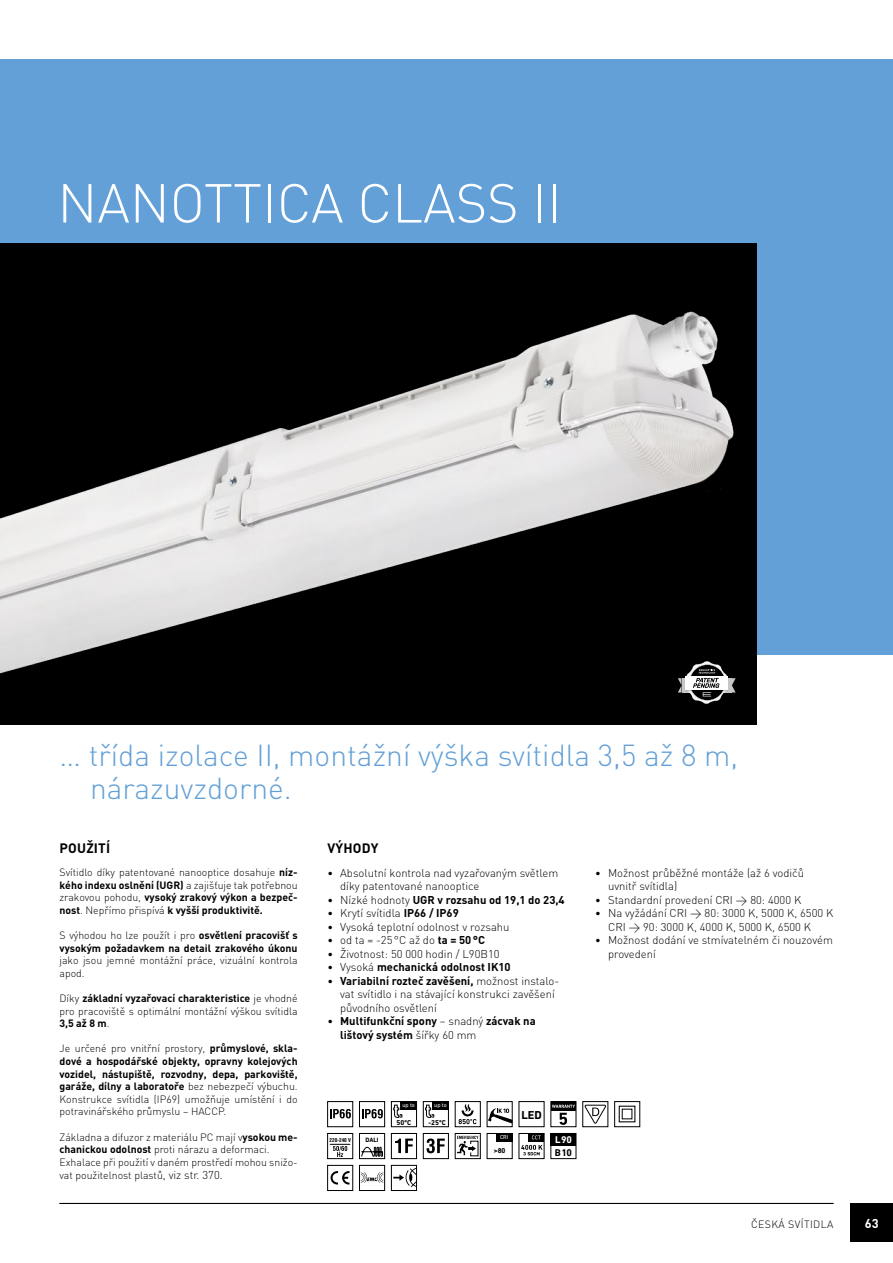
<style>
.page{position:relative;width:893px;height:1263px;background:#fff}
.page>*{position:absolute;margin:0;border:0;box-sizing:border-box;transform-origin:0 0}
.t1{font:300 54px "DINOT";color:#fff}
.t2{font:300 30px/33px "DINOT";color:#63a0d7}
.t3{font:700 13.5px "DINOT";letter-spacing:.015em;color:#000}
.t4{font:700 12.75px "DINOT";color:#fff}
.t5{font:700 11.7px "DIN Next LT Pro";color:#000}
.t6{font:300 11.25px/13.5px "DINOT";color:#000}
.t7{font:700 11.25px/13.5px "DINOT";color:#000}
.t8{font:300 10.5px/12.6px "DINOT";color:#000;text-align:justify}
.t9{font:700 10.5px/12.6px "DINOT";color:#000}
.t10{font:300 10.5px "DINOT";letter-spacing:.035em;color:#000}
.t11{font:700 9.9px "DIN Next LT Pro";color:#000}
.t12{font:700 9.9px "DIN Next LT Pro";color:#fff}
.t13{font:700 7.05px "DIN Next LT Pro";color:#000}
.t14{font:700 6.3px "DIN Next LT Pro";color:#000}
.t15{font:5.85px "DIN Next LT Pro";color:#fff}
.t16{font:700 condensed 5.25px "Helvetica CE";color:#000}
.s1{font-weight:700}
.s2{font-weight:300}
.s3{font-size:11.25px}
.s4{font-size:10.5px}
.s5{font-weight:300;font-size:10.5px}
</style>
<div class="page">
<div style="left:850px;top:1203px;width:43px;height:39px;background:#000"></div>
<hr style="left:60px;top:1203px;width:773px;height:1px;background:#000">
<div style="left:0;top:60px;width:893px;height:595px;background:#63a0d7"></div>
<img style="left:0;top:244px;width:757px;height:481px">
<svg style="left:615px;top:1101px;width:24px;height:25px"></svg>
<div style="left:619px;top:1106px;width:16px;height:16px;border:1px solid #000"></div>
<div style="left:614px;top:1101px;width:26px;height:26px;border:1px solid #000"></div>
<svg style="left:489px;top:1108px;width:21px;height:15px"></svg>
<div style="left:487px;top:1101px;width:25px;height:26px;border:1px solid #000"></div>
<svg style="left:459px;top:1104px;width:18px;height:20px"></svg>
<div style="left:455px;top:1101px;width:25px;height:26px;border:1px solid #000"></div>
<svg style="left:330px;top:1144px;width:20px;height:13px"></svg>
<div style="left:327px;top:1133px;width:26px;height:26px;border:1px solid #000"></div>
<svg style="left:393px;top:1168px;width:22px;height:19px"></svg>
<div style="left:391px;top:1165px;width:26px;height:26px;border:1px solid #000"></div>
<svg style="left:427px;top:1138px;width:18px;height:15px"></svg>
<div style="left:423px;top:1133px;width:26px;height:26px;border:1px solid #000"></div>
<svg style="left:395px;top:1138px;width:18px;height:15px"></svg>
<div style="left:391px;top:1133px;width:26px;height:26px;border:1px solid #000"></div>
<svg style="left:331px;top:1171px;width:18px;height:13px"></svg>
<div style="left:327px;top:1165px;width:26px;height:26px;border:1px solid #000"></div>
<div style="left:519px;top:1101px;width:25px;height:26px;border:1px solid #000"></div>
<svg style="left:553px;top:1103px;width:21px;height:2px"></svg>
<svg style="left:553px;top:1105px;width:21px;height:20px"></svg>
<div style="left:551px;top:1101px;width:25px;height:26px;border:1px solid #000"></div>
<svg style="left:330px;top:1109px;width:21px;height:9px"></svg>
<div style="left:327px;top:1101px;width:26px;height:26px;border:1px solid #000"></div>
<svg style="left:362px;top:1109px;width:21px;height:9px"></svg>
<div style="left:359px;top:1101px;width:26px;height:26px;border:1px solid #000"></div>
<div style="left:400px;top:1101px;width:17px;height:9px;background:#000"></div>
<svg style="left:393px;top:1104px;width:9px;height:14px"></svg>
<div style="left:391px;top:1101px;width:26px;height:26px;border:1px solid #000"></div>
<div style="left:432px;top:1101px;width:16px;height:9px;background:#000"></div>
<svg style="left:425px;top:1104px;width:9px;height:14px"></svg>
<div style="left:423px;top:1101px;width:26px;height:26px;border:1px solid #000"></div>
<div style="left:496px;top:1133px;width:16px;height:9px;background:#000"></div>
<div style="left:487px;top:1133px;width:25px;height:26px;border:1px solid #000"></div>
<svg style="left:528px;top:1135px;width:14px;height:7px"></svg>
<svg style="left:532px;top:1135px;width:9px;height:4px"></svg>
<svg style="left:521px;top:1145px;width:21px;height:10px"></svg>
<div style="left:519px;top:1133px;width:25px;height:26px;border:1px solid #000"></div>
<svg style="left:361px;top:1147px;width:22px;height:10px"></svg>
<div style="left:359px;top:1133px;width:26px;height:26px;border:1px solid #000"></div>
<svg style="left:361px;top:1172px;width:22px;height:10px"></svg>
<div style="left:359px;top:1165px;width:26px;height:26px;border:1px solid #000"></div>
<div style="left:551px;top:1133px;width:25px;height:13px;background:#000"></div>
<div style="left:551px;top:1133px;width:25px;height:26px;border:1px solid #000"></div>
<svg style="left:585px;top:1104px;width:21px;height:20px"></svg>
<div style="left:583px;top:1101px;width:25px;height:26px;border:1px solid #000"></div>
<svg style="left:457px;top:1135px;width:20px;height:1px"></svg>
<svg style="left:457px;top:1136px;width:21px;height:21px"></svg>
<div style="left:455px;top:1133px;width:25px;height:26px;border:1px solid #000"></div>
<svg style="left:678px;top:661px;width:58px;height:43px"></svg>
<h1 class="t1" style="left:57px;top:170px;width:506px">NANOTTICA CLASS II</h1>
<h2 class="t2" style="left:90px;top:738px;width:649px;text-indent:-31px">… třída izolace II, montážní výška svítidla 3,5 až 8 m, nárazuvzdorné.</h2>
<p class="t3" style="left:60px;top:839px;width:52px">POUŽITÍ</p>
<p class="t3" style="left:328px;top:839px;width:52px">VÝHODY</p>
<p class="t8" style="left:60px;top:866px;width:240px">Svítidlo díky patentované nanooptice dosahuje <span class="s1">níz&shy;kého indexu oslnění (UGR)</span> a zajišťuje tak potřebnou zrakovou pohodu, <span class="s1">vysoký zrakový výkon a bezpeč&shy;nost</span>. Nepřímo přispívá <span class="s1">k vyšší produktivitě.</span></p>
<p class="t9" style="left:60px;top:928px;width:240px"><span class="s2">S výhodou ho lze použít i pro</span> osvětlení pracovišť s vysokým požadavkem na detail zrakového úkonu</p>
<p class="t8" style="left:60px;top:954px;width:240px">jako jsou jemné montážní práce, vizuální kontrola apod.</p>
<p class="t8" style="left:60px;top:992px;width:240px">Díky <span class="s1">základní vyzařovací charakteristice</span> je vhodné pro pracoviště s optimální montážní výškou svítidla <span class="s1">3,5 až 8 m</span>.</p>
<p class="t9" style="left:60px;top:1042px;width:240px;text-align:justify"><span class="s2">Je určené pro vnitřní prostory,</span> průmyslové, skla&shy;dové a hospodářské objekty, opravny kolejových vozidel, nástupiště, rozvodny, depa, parkoviště, garáže, dílny a laboratoře <span class="s2">bez nebezpečí výbuchu.<br>Konstrukce svítidla (IP69) umožňuje umístění i do potravinářského průmyslu – HACCP.</span></p>
<p class="t8" style="left:60px;top:1130px;width:240px;text-align:left">Základna a difuzor z materiálu PC mají v<span class="s1">ysokou me&shy;chanickou odolnost</span> proti nárazu a deformaci.<br>Exhalace při použití v daném prostředí mohou snižo&shy;vat použitelnost plastů<span class="s3">, viz str. 370.</span></p>
<p class="t6" style="left:340px;top:866px;width:220px;text-indent:-13px"><span class="s4">•</span> Absolutní kontrola nad vyzařovaným světlem díky patentované nanooptice</p>
<p class="t7" style="left:327px;top:892px;width:239px"><span class="s5">•</span> <span class="s2">Nízké hodnoty</span> UGR v rozsahu od 19,1 do 23,4</p>
<p class="t6" style="left:327px;top:906px;width:133px"><span class="s4">•</span> Krytí svítidla <span class="s1">IP66 / IP69</span></p>
<p class="t6" style="left:327px;top:920px;width:184px"><span class="s4">•</span> Vysoká teplotní odolnost v rozsahu</p>
<p class="t6" style="left:327px;top:933px;width:159px"><span class="s4">•</span> od ta = -25°C až do <span class="s1">ta = 50°C</span></p>
<p class="t6" style="left:327px;top:947px;width:174px"><span class="s4">•</span> Životnost: 50 000 hodin / L90B10</p>
<p class="t7" style="left:327px;top:960px;width:185px"><span class="s5">•</span> <span class="s2">Vysoká</span> mechanická odolnost IK10</p>
<p class="t6" style="left:340px;top:974px;width:220px;text-indent:-13px"><span class="s4">•</span> <span class="s1">Variabilní rozteč zavěšení,</span> možnost instalo&shy;vat svítidlo i na stávající konstrukci zavěšení původního osvětlení</p>
<p class="t7" style="left:340px;top:1014px;width:197px;text-indent:-13px"><span class="s5">•</span> Multifunkční spony <span class="s2">– snadný</span> zácvak na lištový systém <span class="s2">šířky 60 mm</span></p>
<p class="t16" style="left:330px;top:1137px;width:23px">220-240 V</p>
<p class="t14" style="left:365px;top:1137px;width:15px">DALI</p>
<p class="t15" style="left:402px;top:1102px;width:14px">up to</p>
<p class="t13" style="left:397px;top:1118px;width:16px">50ºC</p>
<p class="t15" style="left:434px;top:1102px;width:14px">up to</p>
<p class="t13" style="left:428px;top:1118px;width:19px">-25ºC</p>
<p class="t15" style="left:500px;top:1134px;width:10px">CRI</p>
<p class="t13" style="left:494px;top:1146px;width:13px">&gt;80</p>
<p class="t5" style="left:521px;top:1108px;width:22px">LED</p>
<p class="t12" style="left:555px;top:1134px;width:18px">L90</p>
<p class="t11" style="left:555px;top:1146px;width:19px">B10</p>
<p class="t6" style="left:608px;top:866px;width:197px;text-indent:-13px"><span class="s4">•</span> Možnost průběžné montáže (až 6 vodičů uvnitř svítidla)</p>
<p class="t6" style="left:595px;top:893px;width:207px"><span class="s4">•</span> Standardní provedení CRI &gt; 80: 4000 K</p>
<p class="t6" style="left:608px;top:906px;width:227px;text-indent:-13px"><span class="s4">•</span> Na vyžádání CRI &gt; 80: 3000 K, 5000 K, 6500 K<br>CRI &gt; 90: 3000 K, 4000 K, 5000 K, 6500 K</p>
<p class="t6" style="left:608px;top:933px;width:226px;text-indent:-13px"><span class="s4">•</span> Možnost dodání ve stmívatelném či nouzovém provedení</p>
<p class="t10" style="left:751px;top:1217px;width:84px">ČESKÁ SVÍTIDLA</p>
<p class="t4" style="left:865px;top:1214px;width:15px">63</p>
</div>
